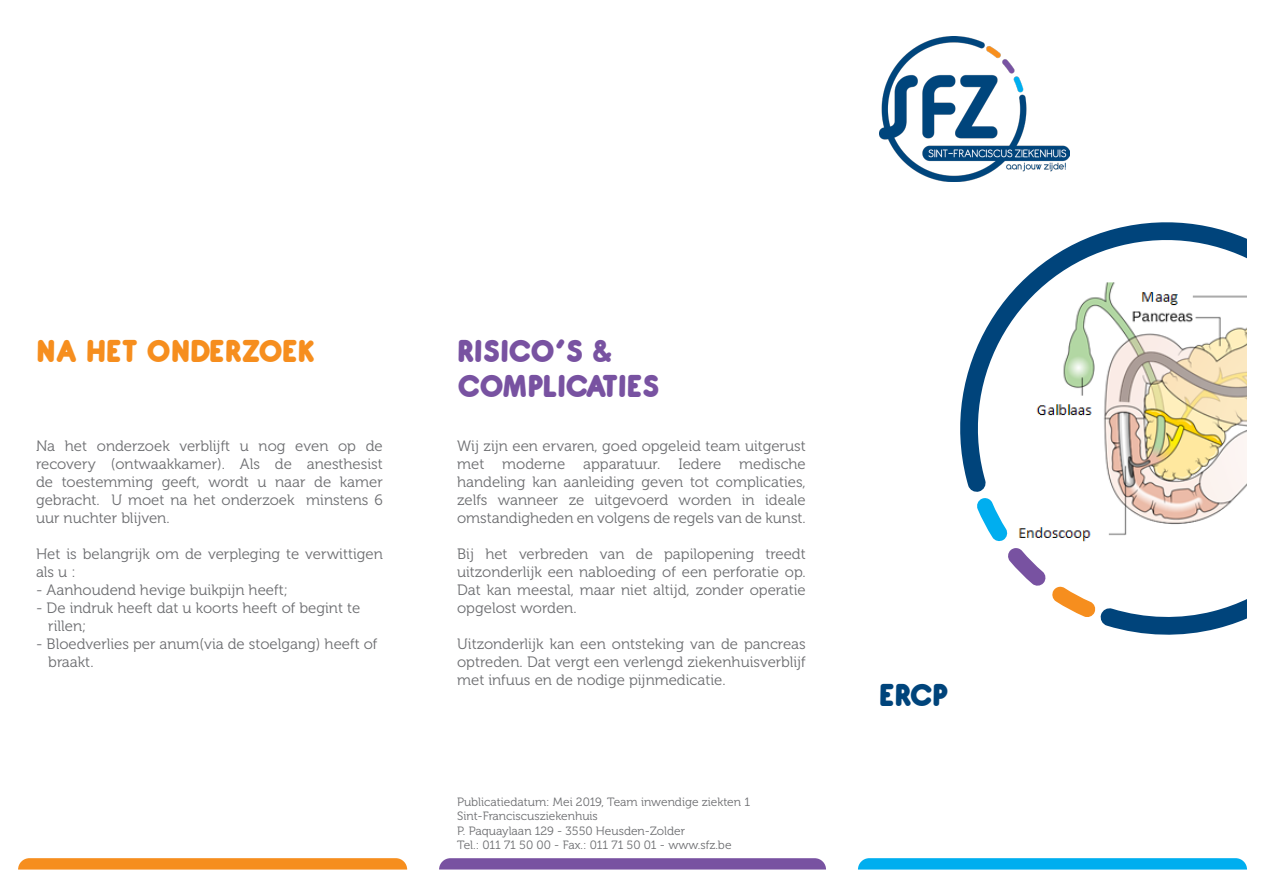
<style>
.page{position:relative;width:1263px;height:893px;background:#fff}
.page>*{position:absolute;margin:0;border:0;box-sizing:border-box;transform-origin:0 0}
.Titel{font:800 34.5px/34.5px "Antipasto";color:#7852a1}
.Titel-2{font:800 34.5px "Antipasto";color:#f68e1e}
.Titel-3{font:800 34.5px "Antipasto";color:#00447b}
.t1{font:15px/18px "Museo 300";color:#6c6d70;text-align:justify}
.Broodtekst{font:12px "Museo 300";color:#6c6d70}
</style>
<div class="page">
<img style="left:879px;top:37px;width:191px;height:144px">
<svg style="left:858px;top:858px;width:389px;height:11px;background:#07b0ef"></svg>
<svg style="left:18px;top:858px;width:389px;height:11px;background:#f69124"></svg>
<svg style="left:439px;top:858px;width:387px;height:11px;background:#7c57a3"></svg>
<svg style="left:960px;top:222px;width:287px;height:413px"></svg>
<svg style="left:976px;top:498px;width:32px;height:44px"></svg>
<svg style="left:1007px;top:548px;width:89px;height:70px"></svg>
<p class="Titel-2" style="left:36px;top:329px;width:280px">NA HET ONDERZOEK</p>
<p class="t1" style="left:36px;top:437px;width:348px">Na het onderzoek verblijft u nog even op de recovery (ontwaakkamer). Als de anesthesist de toestemming geeft, wordt u naar de kamer gebracht. U moet na het onderzoek minstens 6 uur nuchter blijven.</p>
<p class="t1" style="left:36px;top:545px;width:348px">Het is belangrijk om de verpleging te verwittigen als u :</p>
<p class="t1" style="left:36px;top:581px;width:253px">- Aanhoudend hevige buikpijn heeft;</p>
<p class="t1" style="left:36px;top:599px;width:326px">- De indruk heeft dat u koorts heeft of begint te</p>
<p class="t1" style="left:48px;top:617px;width:40px">rillen;</p>
<p class="t1" style="left:36px;top:635px;width:343px">- Bloedverlies per anum(via de stoelgang) heeft of</p>
<p class="t1" style="left:48px;top:653px;width:47px">braakt.</p>
<p class="Titel" style="left:457px;top:334px;width:205px">RISICO’S &amp;<br>COMPLICATIES</p>
<p class="t1" style="left:457px;top:437px;width:350px">Wij zijn een ervaren, goed opgeleid team uitgerust met moderne apparatuur. Iedere medische handeling kan aanleiding geven tot complicaties, zelfs wanneer ze uitgevoerd worden in ideale omstandigheden en volgens de regels van de kunst.</p>
<p class="t1" style="left:457px;top:545px;width:350px">Bij het verbreden van de papilopening treedt uitzonderlijk een nabloeding of een perforatie op.<br>Dat kan meestal, maar niet altijd, zonder operatie opgelost worden.</p>
<p class="t1" style="left:457px;top:635px;width:350px">Uitzonderlijk kan een ontsteking van de pancreas optreden. Dat vergt een verlengd ziekenhuisverblijf met infuus en de nodige pijnmedicatie.</p>
<p class="Broodtekst" style="left:457px;top:795px;width:294px">Publicatiedatum: Mei 2019, Team inwendige ziekten 1</p>
<p class="Broodtekst" style="left:457px;top:810px;width:142px">Sint-Franciscusziekenhuis</p>
<p class="Broodtekst" style="left:457px;top:824px;width:229px">P. Paquaylaan 129 - 3550 Heusden-Zolder</p>
<p class="Broodtekst" style="left:457px;top:838px;width:276px">Tel.: 011 71 50 00 - Fax.: 011 71 50 01 - www.sfz.be</p>
<p class="Titel-3" style="left:879px;top:673px;width:71px">ERCP</p>
</div>
